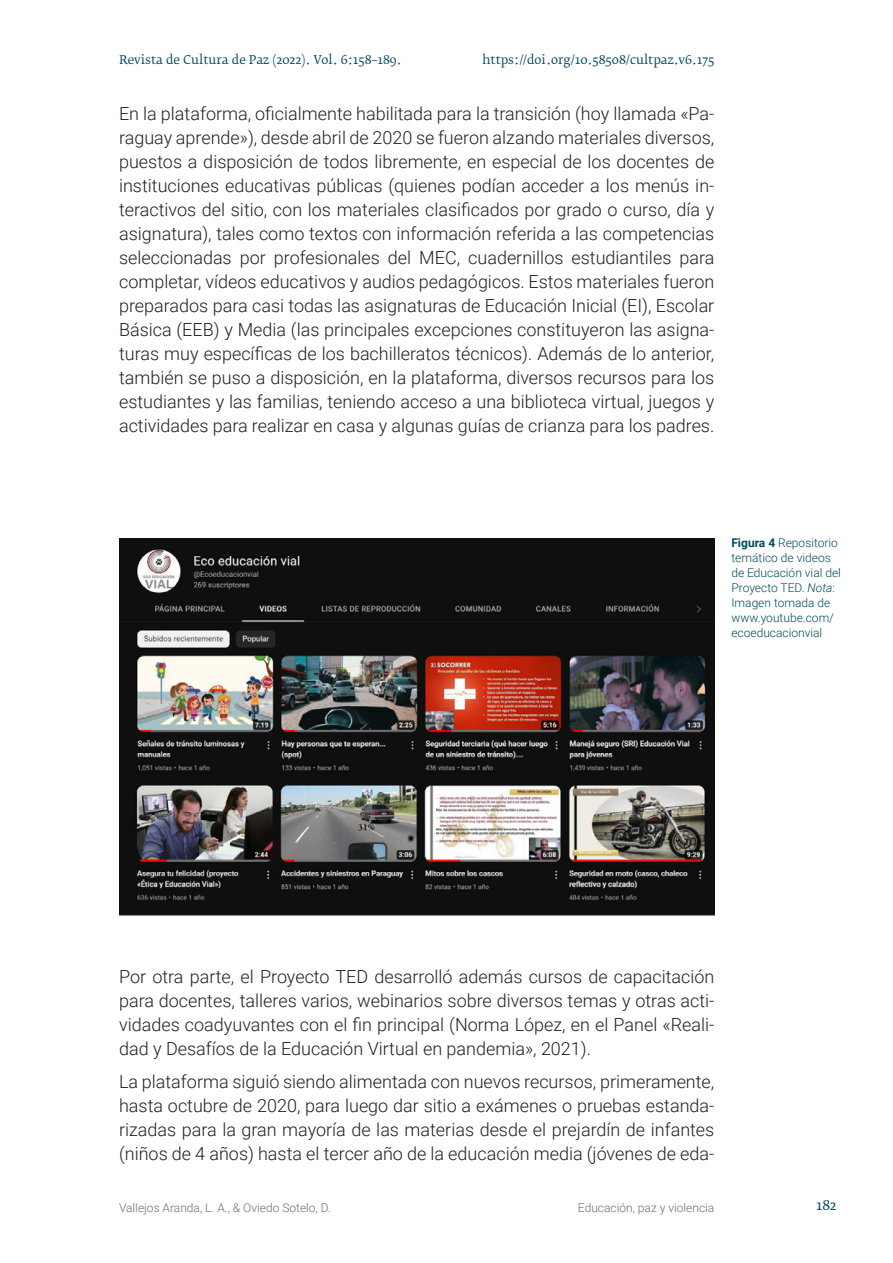
<style>
.page{position:relative;width:893px;height:1263px;background:#fff}
.page>*{position:absolute;margin:0;border:0;box-sizing:border-box;transform-origin:0 0}
.t1{font:300 18px/24px "Roboto";color:#231f20;text-align:justify}
.t2{font:13.5px "Fedra Serif B Pro";color:#004a5e}
.sps_figur_titulo{font:300 12px/15px "Roboto";color:#004a5e}
.t3{font:12px "Fedra Serif B Pro";color:#004a5e}
.t4{font:300 12px "Roboto";color:#6c6d70}
.s1{font-weight:700}
.s2{font-style:italic}
</style>
<div class="page">
<img style="left:119px;top:538px;width:595px;height:377px">
<p class="t3" style="left:119px;top:52px;width:284px">Revista de Cultura de Paz (2022). Vol. 6:158–189.</p>
<p class="t3" style="left:482px;top:52px;width:234px">https://doi.org/10.58508/cultpaz.v6.175</p>
<p class="t1" style="left:119px;top:101px;width:597px">En la plataforma, oficialmente habilitada para la transición (hoy llamada «Pa&shy;raguay aprende»), desde abril de 2020 se fueron alzando materiales diversos, puestos a disposición de todos libremente, en especial de los docentes de instituciones educativas públicas (quienes podían acceder a los menús in&shy;teractivos del sitio, con los materiales clasificados por grado o curso, día y asignatura), tales como textos con información referida a las competencias seleccionadas por profesionales del MEC, cuadernillos estudiantiles para completar, vídeos educativos y audios pedagógicos. Estos materiales fueron preparados para casi todas las asignaturas de Educación Inicial (EI), Escolar Básica (EEB) y Media (las principales excepciones constituyeron las asigna&shy;turas muy específicas de los bachilleratos técnicos). Además de lo anterior, también se puso a disposición, en la plataforma, diversos recursos para los estudiantes y las familias, teniendo acceso a una biblioteca virtual, juegos y actividades para realizar en casa y algunas guías de crianza para los padres.</p>
<p class="sps_figur_titulo" style="left:731px;top:535px;width:111px"><span class="s1">Figura 4</span> Repositorio temático de videos de Educación vial del<br>Proyecto TED. <span class="s2">Nota</span>:<br>Imagen tomada de www.youtube.com/ ecoeducacionvial</p>
<p class="t1" style="left:119px;top:964px;width:597px">Por otra parte, el Proyecto TED desarrolló además cursos de capacitación para docentes, talleres varios, webinarios sobre diversos temas y otras acti&shy;vidades coadyuvantes con el fin principal (Norma López, en el Panel «Reali&shy;dad y Desafíos de la Educación Virtual en pandemia», 2021).</p>
<p class="t1" style="left:119px;top:1069px;width:597px">La plataforma siguió siendo alimentada con nuevos recursos, primeramente, hasta octubre de 2020, para luego dar sitio a exámenes o pruebas estanda&shy;rizadas para la gran mayoría de las materias desde el prejardín de infantes (niños de 4 años) hasta el tercer año de la educación media (jóvenes de eda-</p>
<p class="t4" style="left:119px;top:1200px;width:213px">Vallejos Aranda, L. A., &amp; Oviedo Sotelo, D.</p>
<p class="t4" style="left:578px;top:1200px;width:138px">Educación, paz y violencia</p>
<p class="t2" style="left:816px;top:1196px;width:21px">182</p>
</div>
